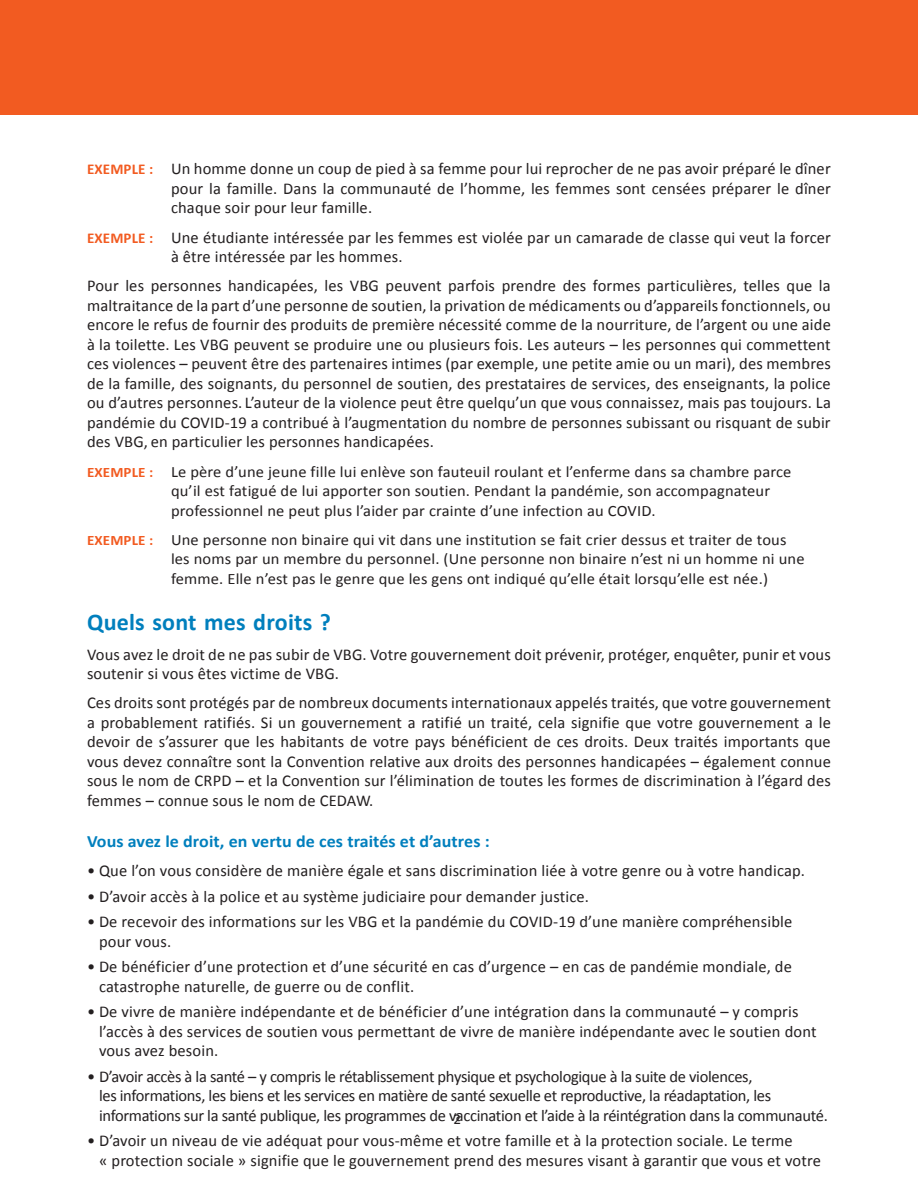
<style>
.page{position:relative;width:918px;height:1188px;background:#fff}
.page>*{position:absolute;margin:0;border:0;box-sizing:border-box;transform-origin:0 0}
.Subhead_Level_1__No{font:700 24px "Calibri";letter-spacing:.01em;color:#007fbd}
.Sub_Sub_Title{font:700 17.25px "Calibri";letter-spacing:.005em;color:#007fbd;scale:1.04 1}
.BODY_TEXT__ITALIC_OR{font:16.5px/19.5px "Calibri";letter-spacing:.01em;color:#231f20}
.BODY_TEXT__ITALIC_OR-2{font:16.5px/19.5px "Calibri";letter-spacing:-.02em;color:#231f20}
.EXAMPLE{font:15.9px/19.5px "Calibri";letter-spacing:.01em;color:#231f20;scale:1.04 1}
.t1{font:15px "Calibri";color:#231f20}
.s1{font-weight:700;font-size:15px;color:#f25b21}
.s2{font-weight:700;font-size:14.4px;color:#f25b21}
</style>
<div class="page">
<div style="left:0;top:0;width:918px;height:115px;background:#f25b21"></div>
<p class="BODY_TEXT__ITALIC_OR" style="left:171px;top:159px;width:661px;text-align:justify;text-indent:-84px"><span class="s1">EXEMPLE :</span> Un homme donne un coup de pied à sa femme pour lui reprocher de ne pas avoir préparé le dîner pour la famille. Dans la communauté de l’homme, les femmes sont censées préparer le dîner chaque soir pour leur famille.</p>
<p class="BODY_TEXT__ITALIC_OR" style="left:171px;top:227px;width:662px;text-indent:-84px"><span class="s1">EXEMPLE :</span> Une étudiante intéressée par les femmes est violée par un camarade de classe qui veut la forcer à être intéressée par les hommes.</p>
<p class="BODY_TEXT__ITALIC_OR" style="left:87px;top:276px;width:745px;text-align:justify">Pour les personnes handicapées, les VBG peuvent parfois prendre des formes particulières, telles que la maltraitance de la part d’une personne de soutien, la privation de médicaments ou d’appareils fonctionnels, ou encore le refus de fournir des produits de première nécessité comme de la nourriture, de l’argent ou une aide à la toilette. Les VBG peuvent se produire une ou plusieurs fois. Les auteurs – les personnes qui commettent ces violences – peuvent être des partenaires intimes (par exemple, une petite amie ou un mari), des membres de la famille, des soignants, du personnel de soutien, des prestataires de services, des enseignants, la police ou d’autres personnes. L’auteur de la violence peut être quelqu’un que vous connaissez, mais pas toujours. La pandémie du COVID-19 a contribué à l’augmentation du nombre de personnes subissant ou risquant de subir des VBG, en particulier les personnes handicapées.</p>
<p class="EXAMPLE" style="left:171px;top:462px;width:598px;text-indent:-84px"><span class="s2">EXEMPLE :</span> Le père d’une jeune fille lui enlève son fauteuil roulant et l’enferme dans sa chambre parce qu’il est fatigué de lui apporter son soutien. Pendant la pandémie, son accompagnateur professionnel ne peut plus l’aider par crainte d’une infection au COVID.</p>
<p class="EXAMPLE" style="left:171px;top:530px;width:611px;text-indent:-84px"><span class="s2">EXEMPLE :</span> Une personne non binaire qui vit dans une institution se fait crier dessus et traiter de tous les noms par un membre du personnel. (Une personne non binaire n’est ni un homme ni une femme. Elle n’est pas le genre que les gens ont indiqué qu’elle était lorsqu’elle est née.)</p>
<h2 class="Subhead_Level_1__No" style="left:87px;top:607px;width:245px">Quels sont mes droits ?</h2>
<p class="BODY_TEXT__ITALIC_OR" style="left:87px;top:644px;width:745px">Vous avez le droit de ne pas subir de VBG. Votre gouvernement doit prévenir, protéger, enquêter, punir et vous soutenir si vous êtes victime de VBG.</p>
<p class="BODY_TEXT__ITALIC_OR" style="left:87px;top:693px;width:745px;text-align:justify">Ces droits sont protégés par de nombreux documents internationaux appelés traités, que votre gouvernement a probablement ratifiés. Si un gouvernement a ratifié un traité, cela signifie que votre gouvernement a le devoir de s’assurer que les habitants de votre pays bénéficient de ces droits. Deux traités importants que vous devez connaître sont la Convention relative aux droits des personnes handicapées – également connue sous le nom de CRPD – et la Convention sur l’élimination de toutes les formes de discrimination à l’égard des femmes – connue sous le nom de CEDAW.</p>
<p class="Sub_Sub_Title" style="left:87px;top:830px;width:389px">Vous avez le droit, en vertu de ces traités et d’autres :</p>
<p class="BODY_TEXT__ITALIC_OR" style="left:87px;top:861px;width:720px">• Que l’on vous considère de manière égale et sans discrimination liée à votre genre ou à votre handicap.</p>
<p class="BODY_TEXT__ITALIC_OR" style="left:87px;top:887px;width:504px">• D’avoir accès à la police et au système judiciaire pour demander justice.</p>
<p class="BODY_TEXT__ITALIC_OR" style="left:99px;top:912px;width:695px;text-indent:-12px">• De recevoir des informations sur les VBG et la pandémie du COVID-19 d’une manière compréhensible pour vous.</p>
<p class="BODY_TEXT__ITALIC_OR" style="left:99px;top:957px;width:695px;text-indent:-12px">• De bénéficier d’une protection et d’une sécurité en cas d’urgence – en cas de pandémie mondiale, de catastrophe naturelle, de guerre ou de conflit.</p>
<p class="BODY_TEXT__ITALIC_OR" style="left:99px;top:1002px;width:719px;text-indent:-12px">• De vivre de manière indépendante et de bénéficier d’une intégration dans la communauté – y compris l’accès à des services de soutien vous permettant de vivre de manière indépendante avec le soutien dont vous avez besoin.</p>
<p class="BODY_TEXT__ITALIC_OR-2" style="left:99px;top:1067px;width:730px;text-indent:-12px">• D’avoir accès à la santé – y compris le rétablissement physique et psychologique à la suite de violences,<br>les informations, les biens et les services en matière de santé sexuelle et reproductive, la réadaptation, les informations sur la santé publique, les programmes de vaccination et l’aide à la réintégration dans la communauté.</p>
<p class="BODY_TEXT__ITALIC_OR" style="left:99px;top:1131px;width:724px;text-indent:-12px">• D’avoir un niveau de vie adéquat pour vous-même et votre famille et à la protection sociale. Le terme<br>« protection sociale » signifie que le gouvernement prend des mesures visant à garantir que vous et votre</p>
<p class="t1" style="left:453px;top:1110px;width:9px">2</p>
</div>
